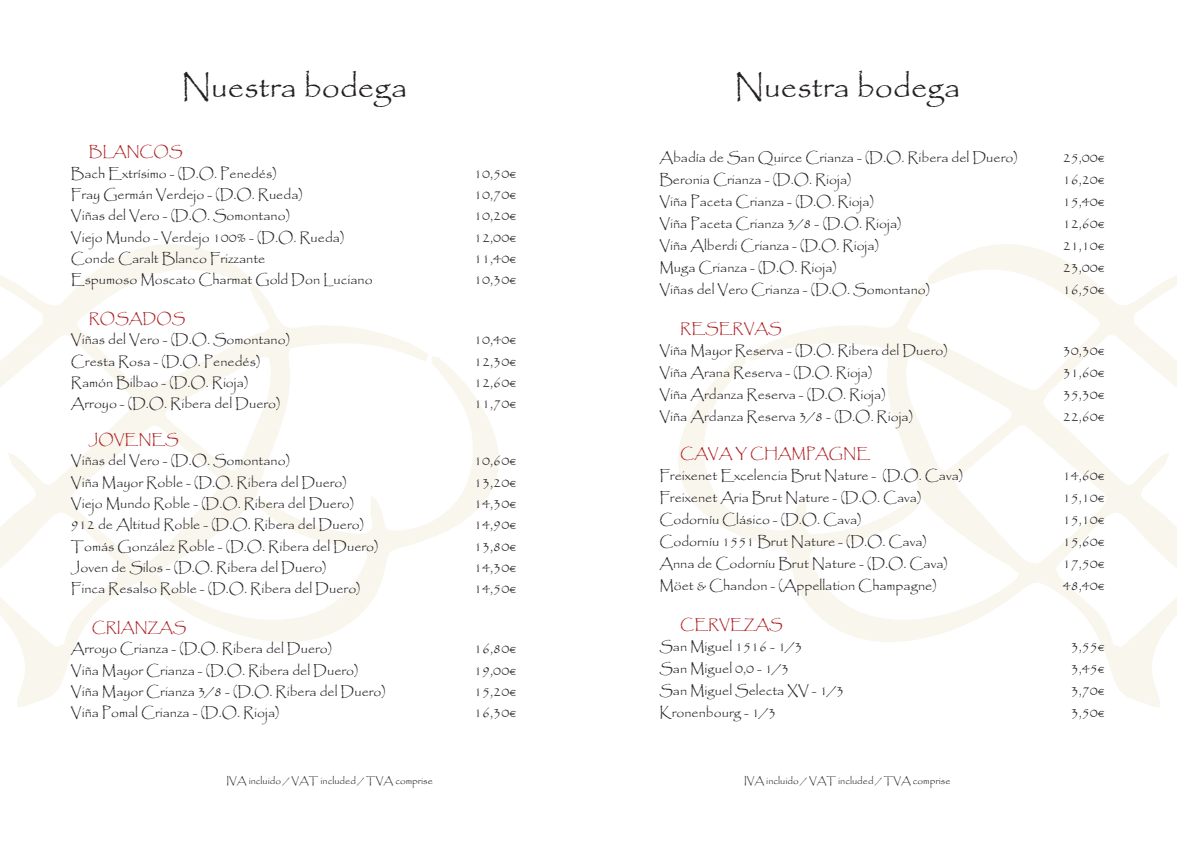
<style>
.page{position:relative;width:1177px;height:842px;background:#fff}
.page>*{position:absolute;margin:0;border:0;box-sizing:border-box;transform-origin:0 0}
.t1{font:32px "Papyrus";color:#231f20}
.t2{font:14px "Papyrus";color:#231f20}
.t3{font:14px "Papyrus";color:#ab191d}
.t4{font:10px "Papyrus";color:#231f20}
.s1{font-family:"Euro Sans";font-size:9px}
</style>
<div class="page">
<svg style="left:798px;top:588px;width:378px;height:119px"></svg>
<svg style="left:679px;top:468px;width:497px;height:120px"></svg>
<svg style="left:678px;top:348px;width:498px;height:120px"></svg>
<svg style="left:759px;top:244px;width:417px;height:104px"></svg>
<svg style="left:0;top:588px;width:379px;height:119px"></svg>
<svg style="left:0;top:468px;width:498px;height:120px"></svg>
<svg style="left:0;top:348px;width:499px;height:120px"></svg>
<svg style="left:0;top:244px;width:418px;height:104px"></svg>
<p class="t1" style="left:181px;top:67px;width:228px">Nuestra bodega</p>
<p class="t3" style="left:89px;top:143px;width:95px">BLANCOS</p>
<p class="t2" style="left:71px;top:165px;width:207px">Bach Extrísimo - (D.O. Penedés)</p>
<p class="t2" style="left:474px;top:165px;width:43px">10,50<span class="s1">E</span></p>
<p class="t2" style="left:71px;top:186px;width:233px">Fray Germán Verdejo - (D.O. Rueda)</p>
<p class="t2" style="left:474px;top:186px;width:43px">10,70<span class="s1">E</span></p>
<p class="t2" style="left:71px;top:207px;width:221px">Viñas del Vero - (D.O. Somontano)</p>
<p class="t2" style="left:474px;top:207px;width:43px">10,20<span class="s1">E</span></p>
<p class="t2" style="left:71px;top:229px;width:275px">Viejo Mundo - Verdejo 100% - (D.O. Rueda)</p>
<p class="t2" style="left:474px;top:229px;width:43px">12,00<span class="s1">E</span></p>
<p class="t2" style="left:71px;top:250px;width:196px">Conde Caralt Blanco Frizzante</p>
<p class="t2" style="left:474px;top:250px;width:43px">11,40<span class="s1">E</span></p>
<p class="t2" style="left:71px;top:271px;width:303px">Espumoso Moscato Charmat Gold Don Luciano</p>
<p class="t2" style="left:474px;top:271px;width:43px">10,30<span class="s1">E</span></p>
<p class="t3" style="left:89px;top:310px;width:98px">ROSADOS</p>
<p class="t2" style="left:71px;top:331px;width:221px">Viñas del Vero - (D.O. Somontano)</p>
<p class="t2" style="left:474px;top:331px;width:43px">10,40<span class="s1">E</span></p>
<p class="t2" style="left:71px;top:352px;width:191px">Cresta Rosa - (D.O. Penedés)</p>
<p class="t2" style="left:474px;top:352px;width:43px">12,30<span class="s1">E</span></p>
<p class="t2" style="left:71px;top:374px;width:179px">Ramón Bilbao - (D.O. Rioja)</p>
<p class="t2" style="left:474px;top:374px;width:43px">12,60<span class="s1">E</span></p>
<p class="t2" style="left:71px;top:395px;width:211px">Arroyo - (D.O. Ribera del Duero)</p>
<p class="t2" style="left:474px;top:395px;width:43px">11,70<span class="s1">E</span></p>
<p class="t3" style="left:89px;top:431px;width:91px">JOVENES</p>
<p class="t2" style="left:71px;top:452px;width:221px">Viñas del Vero - (D.O. Somontano)</p>
<p class="t2" style="left:474px;top:452px;width:43px">10,60<span class="s1">E</span></p>
<p class="t2" style="left:71px;top:473px;width:277px">Viña Mayor Roble - (D.O. Ribera del Duero)</p>
<p class="t2" style="left:474px;top:473px;width:43px">13,20<span class="s1">E</span></p>
<p class="t2" style="left:71px;top:495px;width:285px">Viejo Mundo Roble - (D.O. Ribera del Duero)</p>
<p class="t2" style="left:474px;top:495px;width:43px">14,30<span class="s1">E</span></p>
<p class="t2" style="left:71px;top:516px;width:295px">912 de Altitud Roble - (D.O. Ribera del Duero)</p>
<p class="t2" style="left:474px;top:516px;width:43px">14,90<span class="s1">E</span></p>
<p class="t2" style="left:71px;top:538px;width:309px">Tomás González Roble - (D.O. Ribera del Duero)</p>
<p class="t2" style="left:474px;top:538px;width:43px">13,80<span class="s1">E</span></p>
<p class="t2" style="left:71px;top:559px;width:257px">Joven de Silos - (D.O. Ribera del Duero)</p>
<p class="t2" style="left:474px;top:559px;width:43px">14,30<span class="s1">E</span></p>
<p class="t2" style="left:71px;top:580px;width:291px">Finca Resalso Roble - (D.O. Ribera del Duero)</p>
<p class="t2" style="left:474px;top:580px;width:43px">14,50<span class="s1">E</span></p>
<p class="t3" style="left:92px;top:619px;width:96px">CRIANZAS</p>
<p class="t2" style="left:71px;top:640px;width:263px">Arroyo Crianza - (D.O. Ribera del Duero)</p>
<p class="t2" style="left:474px;top:640px;width:43px">16,80<span class="s1">E</span></p>
<p class="t2" style="left:71px;top:661px;width:289px">Viña Mayor Crianza - (D.O. Ribera del Duero)</p>
<p class="t2" style="left:474px;top:661px;width:43px">19,00<span class="s1">E</span></p>
<p class="t2" style="left:71px;top:683px;width:316px">Viña Mayor Crianza 3/8 - (D.O. Ribera del Duero)</p>
<p class="t2" style="left:474px;top:683px;width:43px">15,20<span class="s1">E</span></p>
<p class="t2" style="left:71px;top:704px;width:210px">Viña Pomal Crianza - (D.O. Rioja)</p>
<p class="t2" style="left:474px;top:704px;width:43px">16,30<span class="s1">E</span></p>
<p class="t1" style="left:734px;top:67px;width:228px">Nuestra bodega</p>
<p class="t2" style="left:659px;top:149px;width:360px">Abadía de San Quirce Crianza - (D.O. Ribera del Duero)</p>
<p class="t2" style="left:1062px;top:149px;width:43px">25,00<span class="s1">E</span></p>
<p class="t2" style="left:659px;top:171px;width:194px">Beronia Crianza - (D.O. Rioja)</p>
<p class="t2" style="left:1062px;top:171px;width:43px">16,20<span class="s1">E</span></p>
<p class="t2" style="left:659px;top:193px;width:216px">Viña Paceta Crianza - (D.O. Rioja)</p>
<p class="t2" style="left:1062px;top:193px;width:43px">15,40<span class="s1">E</span></p>
<p class="t2" style="left:659px;top:215px;width:244px">Viña Paceta Crianza 3/8 - (D.O. Rioja)</p>
<p class="t2" style="left:1062px;top:215px;width:43px">12,60<span class="s1">E</span></p>
<p class="t2" style="left:659px;top:237px;width:221px">Viña Alberdi Crianza - (D.O. Rioja)</p>
<p class="t2" style="left:1062px;top:237px;width:43px">21,10<span class="s1">E</span></p>
<p class="t2" style="left:659px;top:259px;width:179px">Muga Crianza - (D.O. Rioja)</p>
<p class="t2" style="left:1062px;top:259px;width:43px">23,00<span class="s1">E</span></p>
<p class="t2" style="left:659px;top:281px;width:272px">Viñas del Vero Crianza - (D.O. Somontano)</p>
<p class="t2" style="left:1062px;top:281px;width:43px">16,50<span class="s1">E</span></p>
<p class="t3" style="left:680px;top:320px;width:103px">RESERVAS</p>
<p class="t2" style="left:659px;top:342px;width:290px">Viña Mayor Reserva - (D.O. Ribera del Duero)</p>
<p class="t2" style="left:1062px;top:342px;width:43px">30,30<span class="s1">E</span></p>
<p class="t2" style="left:659px;top:364px;width:215px">Viña Arana Reserva - (D.O. Rioja)</p>
<p class="t2" style="left:1062px;top:364px;width:43px">31,60<span class="s1">E</span></p>
<p class="t2" style="left:659px;top:386px;width:228px">Viña Ardanza Reserva - (D.O. Rioja)</p>
<p class="t2" style="left:1062px;top:386px;width:43px">35,30<span class="s1">E</span></p>
<p class="t2" style="left:659px;top:408px;width:255px">Viña Ardanza Reserva 3/8 - (D.O. Rioja)</p>
<p class="t2" style="left:1062px;top:408px;width:43px">22,60<span class="s1">E</span></p>
<p class="t3" style="left:680px;top:445px;width:191px">CAVA Y CHAMPAGNE</p>
<p class="t2" style="left:659px;top:467px;width:305px">Freixenet Excelencia Brut Nature - (D.O. Cava)</p>
<p class="t2" style="left:1062px;top:467px;width:43px">14,60<span class="s1">E</span></p>
<p class="t2" style="left:659px;top:489px;width:263px">Freixenet Aria Brut Nature - (D.O. Cava)</p>
<p class="t2" style="left:1062px;top:489px;width:43px">15,10<span class="s1">E</span></p>
<p class="t2" style="left:659px;top:511px;width:204px">Codorníu Clásico - (D.O. Cava)</p>
<p class="t2" style="left:1062px;top:511px;width:43px">15,10<span class="s1">E</span></p>
<p class="t2" style="left:659px;top:533px;width:269px">Codorníu 1551 Brut Nature - (D.O. Cava)</p>
<p class="t2" style="left:1062px;top:533px;width:43px">15,60<span class="s1">E</span></p>
<p class="t2" style="left:659px;top:555px;width:290px">Anna de Codorníu Brut Nature - (D.O. Cava)</p>
<p class="t2" style="left:1062px;top:555px;width:43px">17,50<span class="s1">E</span></p>
<p class="t2" style="left:659px;top:577px;width:279px">Möet &amp; Chandon - (Appellation Champagne)</p>
<p class="t2" style="left:1062px;top:577px;width:43px">48,40<span class="s1">E</span></p>
<p class="t3" style="left:680px;top:616px;width:104px">CERVEZAS</p>
<p class="t2" style="left:659px;top:638px;width:144px">San Miguel 1516 - 1/3</p>
<p class="t2" style="left:1070px;top:638px;width:35px">3,55<span class="s1">E</span></p>
<p class="t2" style="left:659px;top:660px;width:131px">San Miguel 0,0 - 1/3</p>
<p class="t2" style="left:1070px;top:660px;width:35px">3,45<span class="s1">E</span></p>
<p class="t2" style="left:659px;top:682px;width:186px">San Miguel Selecta XV - 1/3</p>
<p class="t2" style="left:1070px;top:682px;width:35px">3,70<span class="s1">E</span></p>
<p class="t2" style="left:659px;top:704px;width:118px">Kronenbourg - 1/3</p>
<p class="t2" style="left:1070px;top:704px;width:35px">3,50<span class="s1">E</span></p>
<p class="t4" style="left:226px;top:775px;width:208px">IVA incluido / VAT included / TVA comprise</p>
<p class="t4" style="left:744px;top:775px;width:208px">IVA incluido / VAT included / TVA comprise</p>
</div>
